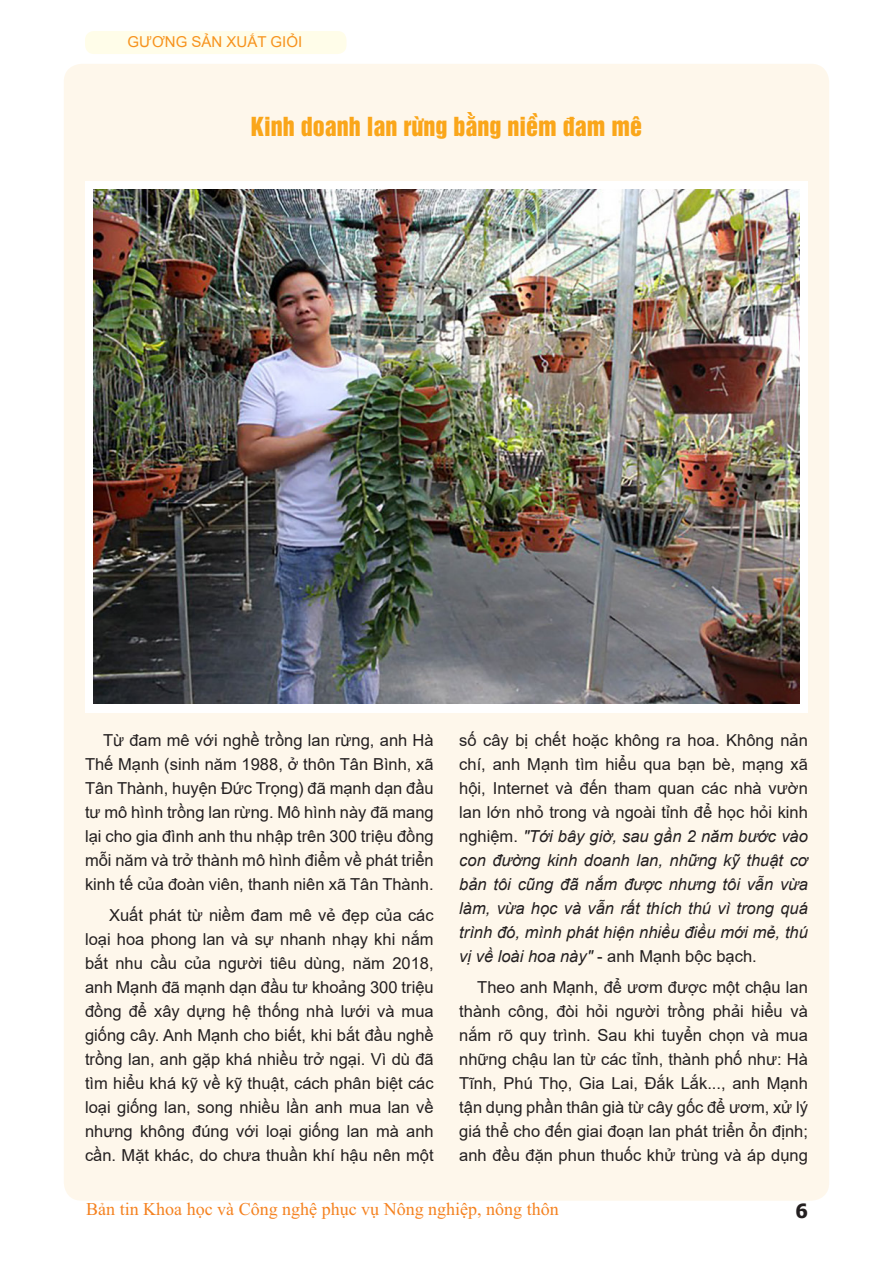
<style>
.page{position:relative;width:893px;height:1263px;background:#fff}
.page>*{position:absolute;margin:0;border:0;box-sizing:border-box;transform-origin:0 0}
.Head_1{font:24px "UTM Helvet Ins";color:#faa61a}
.t1{font:700 19.5px "Tahoma";color:#231f20}
.t2{font:18px "Times New Roman";color:#f58220}
.Body_Text{font:16.5px/24px "Arial";color:#231f20;text-align:justify}
.Body_Text-2{font:italic 16.5px/24px "Arial";color:#231f20;text-align:justify}
.BOX{font:15px "Arial";color:#f7931d}
.s1{font-style:normal}
</style>
<div class="page">
<div style="left:64px;top:64px;width:765px;height:1137px;background:#fef7eb;border-radius:18px"></div>
<div style="left:85px;top:181px;width:723px;height:531px;background:#fff"></div>
<div style="left:85px;top:31px;width:261px;height:23px;background:#fffde9;border-radius:9px"></div>
<img style="left:94px;top:189px;width:705px;height:515px">
<p class="BOX" style="left:128px;top:32px;width:176px">GƯƠNG SẢN XUẤT GIỎI</p>
<p class="Head_1" style="left:251px;top:107px;width:393px">Kinh doanh lan rừng bằng niềm đam mê</p>
<p class="Body_Text" style="left:85px;top:728px;width:350px;text-indent:18px">Từ đam mê với nghề trồng lan rừng, anh Hà Thế Mạnh (sinh năm 1988, ở thôn Tân Bình, xã Tân Thành, huyện Ðức Trọng) đã mạnh dạn đầu tư mô hình trồng lan rừng. Mô hình này đã mang lại cho gia đình anh thu nhập trên 300 triệu đồng mỗi năm và trở thành mô hình điểm về phát triển kinh tế của đoàn viên, thanh niên xã Tân Thành.</p>
<p class="Body_Text" style="left:85px;top:903px;width:350px;text-indent:24px">Xuất phát từ niềm đam mê vẻ đẹp của các loại hoa phong lan và sự nhanh nhạy khi nắm bắt nhu cầu của người tiêu dùng, năm 2018, anh Mạnh đã mạnh dạn đầu tư khoảng 300 triệu đồng để xây dựng hệ thống nhà lưới và mua giống cây. Anh Mạnh cho biết, khi bắt đầu nghề trồng lan, anh gặp khá nhiều trở ngại. Vì dù đã tìm hiểu khá kỹ về kỹ thuật, cách phân biệt các loại giống lan, song nhiều lần anh mua lan về nhưng không đúng với loại giống lan mà anh cần. Mặt khác, do chưa thuần khí hậu nên một</p>
<p class="Body_Text-2" style="left:459px;top:728px;width:350px"><span class="s1">số cây bị chết hoặc không ra hoa. Không nản chí, anh Mạnh tìm hiểu qua bạn bè, mạng xã hội, Internet và đến tham quan các nhà vườn lan lớn nhỏ trong và ngoài tỉnh để học hỏi kinh nghiệm.</span> "Tới bây giờ, sau gần 2 năm bước vào con đường kinh doanh lan, những kỹ thuật cơ bản tôi cũng đã nắm được nhưng tôi vẫn vừa làm, vừa học và vẫn rất thích thú vì trong quá trình đó, mình phát hiện nhiều điều mới mẻ, thú vị về loài hoa này" <span class="s1">- anh Mạnh bộc bạch.</span></p>
<p class="Body_Text" style="left:459px;top:975px;width:350px;text-indent:18px">Theo anh Mạnh, để ươm được một chậu lan thành công, đòi hỏi người trồng phải hiểu và nắm rõ quy trình. Sau khi tuyển chọn và mua những chậu lan từ các tỉnh, thành phố như: Hà Tĩnh, Phú Thọ, Gia Lai, Đắk Lắk..., anh Mạnh tận dụng phần thân già từ cây gốc để ươm, xử lý giá thể cho đến giai đoạn lan phát triển ổn định; anh đều đặn phun thuốc khử trùng và áp dụng</p>
<p class="t2" style="left:86px;top:1196px;width:474px">Bản tin Khoa học và Công nghệ phục vụ Nông nghiệp, nông thôn</p>
<p class="t1" style="left:795px;top:1197px;width:14px">6</p>
</div>
